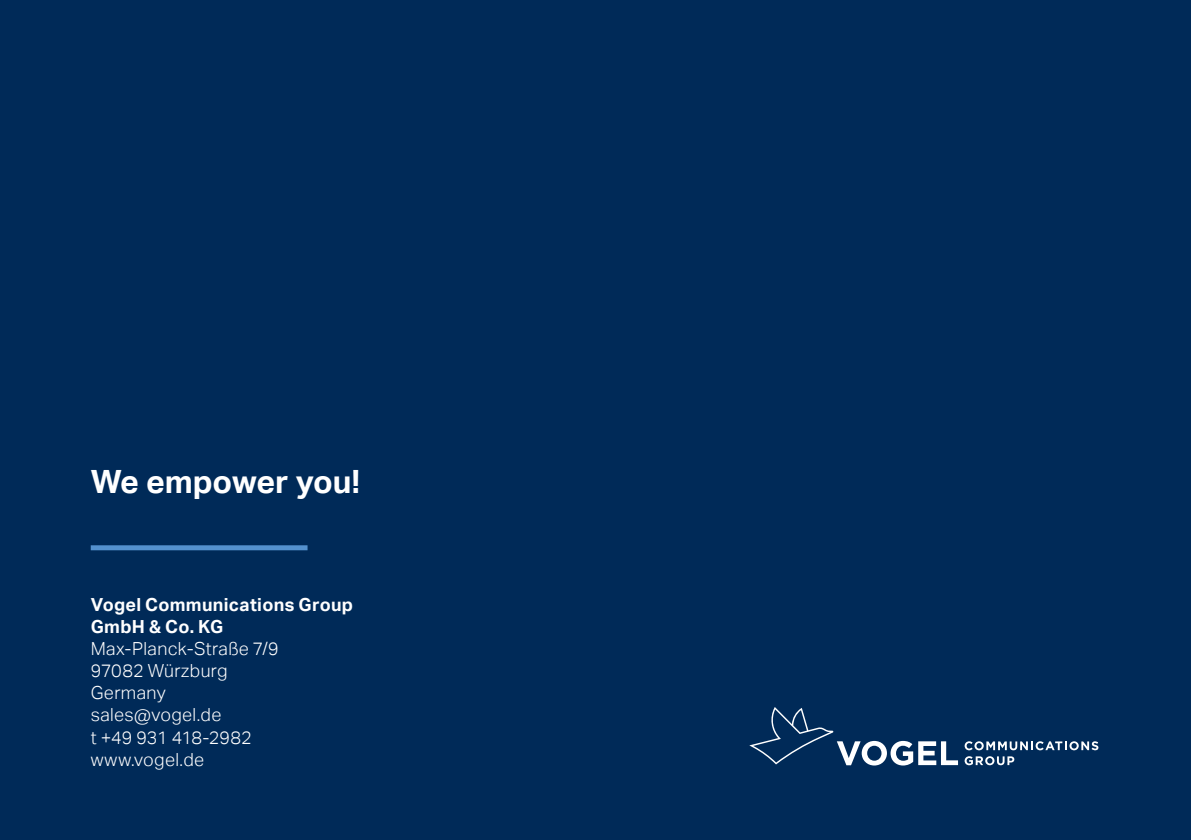
<style>
.page{position:relative;width:1191px;height:840px;background:#fff}
.page>*{position:absolute;margin:0;border:0;box-sizing:border-box;transform-origin:0 0}
.t1{font:700 32px "Aktiv Grotesk";letter-spacing:-.01em;color:#fff}
.t2{font:300 18px/22px "Aktiv Grotesk";letter-spacing:.02em;color:#fff}
.t3{font:700 18px/22px "Aktiv Grotesk";letter-spacing:.02em;color:#fff}
</style>
<div class="page">
<div style="left:0;top:0;width:1191px;height:839px;background:#002a58"></div>
<svg style="left:749px;top:707px;width:209px;height:58px"></svg>
<svg style="left:964px;top:741px;width:134px;height:8px"></svg>
<svg style="left:964px;top:756px;width:50px;height:8px"></svg>
<div style="left:91px;top:545px;width:216px;height:5px;background:#5491ce"></div>
<h1 class="t1" style="left:91px;top:462px;width:271px">We empower you!</h1>
<p class="t3" style="left:91px;top:593px;width:264px">Vogel Communications Group<br>GmbH &amp; Co. KG</p>
<p class="t2" style="left:91px;top:637px;width:190px">Max-Planck-Straße 7/9<br>97082 Würzburg<br>Germany sales@vogel.de<br>t +49 931 418-2982 www.vogel.de</p>
</div>
